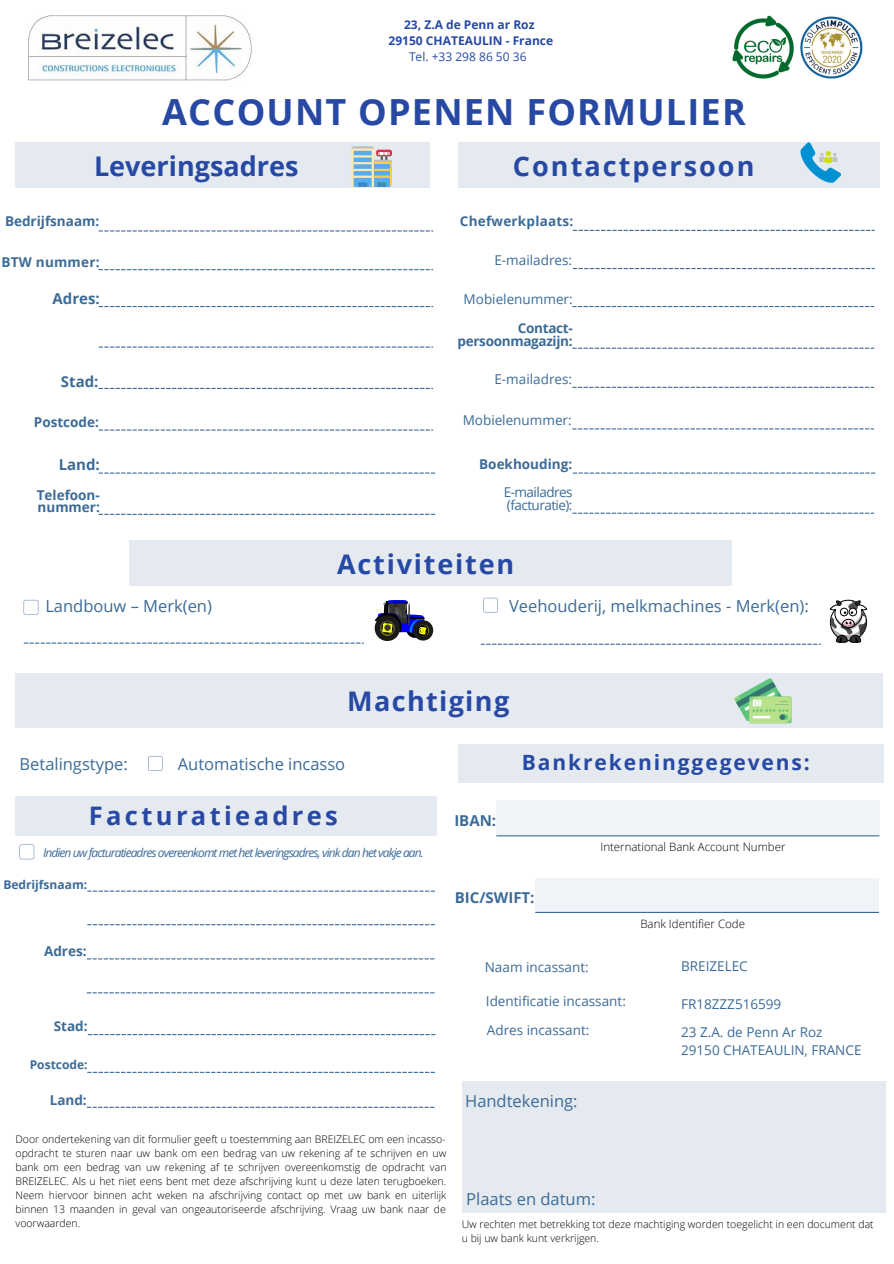
<style>
.page{position:relative;width:894px;height:1264px;background:#fff}
.page>*{position:absolute;margin:0;border:0;box-sizing:border-box;transform-origin:0 0}
.t1{font:700 36px "Open Sans";letter-spacing:.035em;color:#2749a4}
.t2{font:700 27px "Open Sans";letter-spacing:.065em;color:#2749a4}
.t3{font:700 27px "Open Sans";color:#2749a4}
.t4{font:700 25.5px "Open Sans";letter-spacing:.13em;color:#2749a4}
.t5{font:700 21px "Open Sans";letter-spacing:.09em;color:#2749a4}
.t6{font:16.5px "Open Sans";color:#3c6b97}
.t7{font:700 15px "Open Sans";color:#3c6b97}
.t8{font:13.5px "Open Sans";color:#3c6b97}
.t9{font:700 13.5px "Open Sans";color:#3c6b97}
.t10{font:13.5px/13.5px "Open Sans";letter-spacing:-.04em;color:#3c6b97}
.t11{font:700 13.5px "Open Sans";letter-spacing:-.025em;color:#3c6b97}
.t12{font:italic 12px "Open Sans";letter-spacing:-.075em;color:#3c6b97}
.t13{font:700 12px/16px "Open Sans";color:#2749a4;text-align:center}
.t14{font:700 12px "Open Sans";color:#3c6b97}
.t15{font:300 11.55px "Open Sans";color:#000}
.t16{font:300 10.5px/14px "Open Sans";color:#000;text-align:justify}
.s1{font-weight:400}
</style>
<div class="page">
<img style="left:28px;top:15px;width:224px;height:66px">
<img style="left:800px;top:16px;width:63px;height:63px">
<img style="left:732px;top:16px;width:62px;height:63px">
<div style="left:16px;top:142px;width:414px;height:45px;background:#e4eaf0"></div>
<svg style="left:98px;top:230px;width:335px;height:1px"></svg>
<svg style="left:572px;top:230px;width:302px;height:1px"></svg>
<svg style="left:24px;top:600px;width:14px;height:14px"></svg>
<svg style="left:483px;top:598px;width:15px;height:14px"></svg>
<svg style="left:24px;top:642px;width:340px;height:1px"></svg>
<div style="left:457px;top:142px;width:422px;height:45px;background:#e4eaf0"></div>
<svg style="left:800px;top:142px;width:40px;height:41px"></svg>
<div style="left:129px;top:540px;width:602px;height:45px;background:#e4eaf0"></div>
<svg style="left:829px;top:600px;width:37px;height:42px"></svg>
<svg style="left:374px;top:600px;width:59px;height:41px"></svg>
<svg style="left:351px;top:146px;width:41px;height:41px;background:#a5bcc5"></svg>
<div style="left:16px;top:673px;width:866px;height:54px;background:#e4eaf0"></div>
<div style="left:16px;top:796px;width:421px;height:39px;background:#e4eaf0"></div>
<svg style="left:734px;top:678px;width:57px;height:45px"></svg>
<svg style="left:148px;top:756px;width:15px;height:15px"></svg>
<div style="left:461px;top:1081px;width:424px;height:132px;background:#e4eaf0"></div>
<svg style="left:19px;top:844px;width:15px;height:15px"></svg>
<svg style="left:87px;top:890px;width:348px;height:1px"></svg>
<svg style="left:572px;top:268px;width:302px;height:1px"></svg>
<svg style="left:572px;top:306px;width:302px;height:1px"></svg>
<svg style="left:572px;top:347px;width:302px;height:2px"></svg>
<svg style="left:572px;top:387px;width:302px;height:1px"></svg>
<svg style="left:573px;top:472px;width:302px;height:1px"></svg>
<svg style="left:572px;top:512px;width:302px;height:2px"></svg>
<div style="left:458px;top:744px;width:425px;height:38px;background:#e4eaf0"></div>
<hr style="left:496px;top:835px;width:383px;height:1px;background:#3c6b97">
<svg style="left:572px;top:428px;width:302px;height:1px"></svg>
<div style="left:535px;top:878px;width:343px;height:35px;background:#f0f3f7"></div>
<div style="left:496px;top:800px;width:383px;height:35px;background:#f0f3f7"></div>
<svg style="left:480px;top:643px;width:340px;height:2px"></svg>
<svg style="left:98px;top:269px;width:335px;height:1px"></svg>
<svg style="left:98px;top:306px;width:335px;height:1px"></svg>
<svg style="left:98px;top:346px;width:335px;height:1px"></svg>
<svg style="left:98px;top:388px;width:335px;height:1px"></svg>
<svg style="left:98px;top:429px;width:335px;height:1px"></svg>
<svg style="left:98px;top:472px;width:337px;height:1px"></svg>
<svg style="left:98px;top:514px;width:337px;height:1px"></svg>
<svg style="left:87px;top:924px;width:348px;height:1px"></svg>
<svg style="left:87px;top:958px;width:347px;height:1px"></svg>
<svg style="left:87px;top:992px;width:347px;height:1px"></svg>
<svg style="left:88px;top:1034px;width:347px;height:1px"></svg>
<svg style="left:87px;top:1071px;width:348px;height:1px"></svg>
<svg style="left:87px;top:1106px;width:347px;height:1px"></svg>
<p class="t13" style="left:388px;top:17px;width:166px">23, Z.A de Penn ar Roz<br>29150 CHATEAULIN - France<br><span class="s1">Tel. +33 298 86 50 36</span></p>
<p class="t1" style="left:162px;top:87px;width:585px">ACCOUNT OPENEN FORMULIER</p>
<p class="t3" style="left:94px;top:147px;width:206px">Leveringsadres</p>
<p class="t9" style="left:5px;top:212px;width:96px">Bedrijfsnaam:</p>
<p class="t2" style="left:513px;top:147px;width:243px">Contactpersoon</p>
<p class="t9" style="left:460px;top:211px;width:115px">Chefwerkplaats:</p>
<p class="t9" style="left:2px;top:252px;width:99px">BTW nummer:</p>
<p class="t7" style="left:53px;top:288px;width:49px">Adres:</p>
<p class="t7" style="left:61px;top:371px;width:39px">Stad:</p>
<p class="t9" style="left:34px;top:412px;width:67px">Postcode:</p>
<p class="t7" style="left:59px;top:454px;width:43px">Land:</p>
<p class="t9" style="left:37px;top:485px;width:65px">Telefoon-</p>
<p class="t9" style="left:38px;top:497px;width:64px">nummer:</p>
<p class="t6" style="left:45px;top:594px;width:168px">Landbouw – Merk(en)</p>
<p class="t8" style="left:494px;top:250px;width:79px">E-mailadres:</p>
<p class="t8" style="left:463px;top:289px;width:110px">Mobielenummer:</p>
<p class="t11" style="left:517px;top:319px;width:56px">Contact-</p>
<p class="t11" style="left:457px;top:331px;width:117px">persoonmagazijn:</p>
<p class="t8" style="left:494px;top:370px;width:79px">E-mailadres:</p>
<p class="t8" style="left:462px;top:411px;width:110px">Mobielenummer:</p>
<p class="t9" style="left:479px;top:454px;width:94px">Boekhouding:</p>
<p class="t10" style="left:503px;top:485px;width:70px">E-mailadres (facturatie):</p>
<p class="t2" style="left:337px;top:544px;width:179px">Activiteiten</p>
<p class="t6" style="left:509px;top:594px;width:301px">Veehouderij, melkmachines - Merk(en):</p>
<p class="t2" style="left:347px;top:682px;width:163px">Machtiging</p>
<p class="t6" style="left:20px;top:752px;width:110px">Betalingstype:</p>
<p class="t6" style="left:178px;top:752px;width:169px">Automatische incasso</p>
<p class="t4" style="left:89px;top:797px;width:250px">Facturatieadres</p>
<p class="t7" style="left:454px;top:810px;width:43px">IBAN:</p>
<p class="t12" style="left:43px;top:844px;width:382px">Indien uw facturatieadres overeenkomt met het leveringsadres, vink dan het vakje aan.</p>
<p class="t5" style="left:522px;top:747px;width:289px">Bankrekeninggegevens:</p>
<p class="t15" style="left:600px;top:838px;width:186px">International Bank Account Number</p>
<p class="t14" style="left:3px;top:876px;width:85px">Bedrijfsnaam:</p>
<p class="t9" style="left:44px;top:941px;width:44px">Adres:</p>
<p class="t9" style="left:54px;top:1016px;width:35px">Stad:</p>
<p class="t14" style="left:30px;top:1055px;width:59px">Postcode:</p>
<p class="t7" style="left:454px;top:886px;width:81px">BIC/SWIFT:</p>
<p class="t15" style="left:640px;top:915px;width:106px">Bank Identifier Code</p>
<p class="t8" style="left:484px;top:957px;width:105px">Naam incassant:</p>
<p class="t8" style="left:681px;top:956px;width:68px">BREIZELEC</p>
<p class="t8" style="left:486px;top:991px;width:141px">Identificatie incassant:</p>
<p class="t8" style="left:681px;top:994px;width:102px">FR18ZZZ516599</p>
<p class="t8" style="left:486px;top:1020px;width:104px">Adres incassant:</p>
<p class="t8" style="left:681px;top:1022px;width:143px">23 Z.A. de Penn Ar Roz</p>
<p class="t8" style="left:681px;top:1040px;width:182px">29150 CHATEAULIN, FRANCE</p>
<p class="t9" style="left:50px;top:1090px;width:39px">Land:</p>
<p class="t16" style="left:16px;top:1131px;width:432px">Door ondertekening van dit formulier geeft u toestemming aan BREIZELEC om een incasso&shy;opdracht te sturen naar uw bank om een bedrag van uw rekening af te schrijven en uw bank om een bedrag van uw rekening af te schrijven overeenkomstig de opdracht van BREIZELEC. Als u het niet eens bent met deze afschrijving kunt u deze laten terugboeken.<br>Neem hiervoor binnen acht weken na afschrijving contact op met uw bank en uiterlijk binnen 13 maanden in geval van ongeautoriseerde afschrijving. Vraag uw bank naar de voorwaarden.</p>
<p class="t6" style="left:465px;top:1088px;width:114px">Handtekening:</p>
<p class="t6" style="left:466px;top:1186px;width:131px">Plaats en datum:</p>
<p class="t16" style="left:461px;top:1217px;width:413px">Uw rechten met betrekking tot deze machtiging worden toegelicht in een document dat u bij uw bank kunt verkrijgen.</p>
</div>
